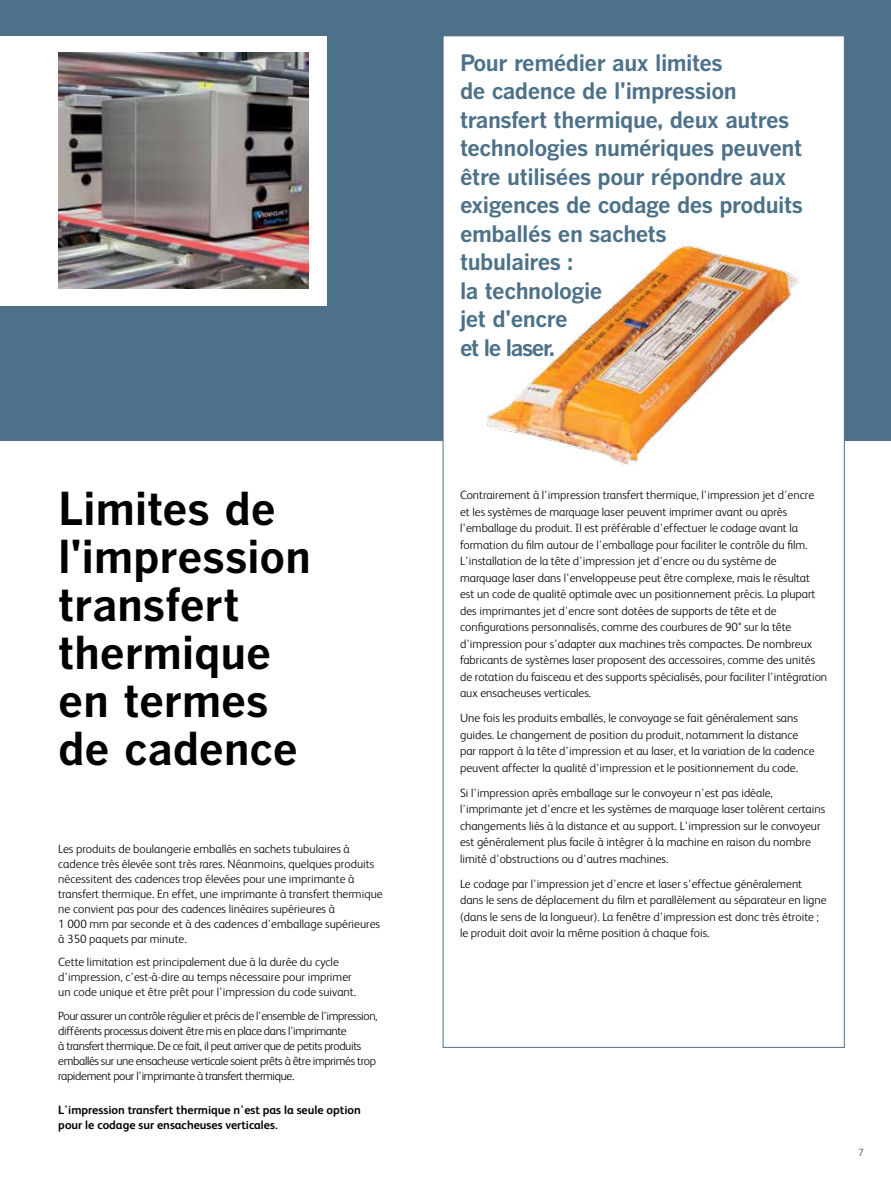
<style>
.page{position:relative;width:891px;height:1188px;background:#fff}
.page>*{position:absolute;margin:0;border:0;box-sizing:border-box;transform-origin:0 0}
.t1{font:45px/48px "Benton Got Bol";letter-spacing:-.01em;color:#000}
.t2{font:22.5px/28.5px "Benton Got Bol";letter-spacing:-.02em;color:#4c7189}
.t3{font:300 12px/16.5px "FS Albert";color:#000}
.t4{font:300 12px/15px "FS Albert";letter-spacing:-.03em;color:#000}
.t5{font:700 12px/15px "FS Albert";color:#000}
.t6{font:300 10.5px "FS Albert";color:#414042}
</style>
<div class="page">
<div style="left:0;top:0;width:891px;height:441px;background:#4c7189"></div>
<div style="left:0;top:36px;width:326px;height:270px;background:#fff"></div>
<div style="left:443px;top:36px;width:402px;height:1012px;background:#fff;border:1px solid #4c7189"></div>
<img style="left:58px;top:53px;width:251px;height:235px">
<img style="left:485px;top:242px;width:314px;height:224px">
<h1 class="t1" style="left:58px;top:483px;width:254px">Limites de l'impression transfert thermique en termes de cadence</h1>
<p class="t3" style="left:58px;top:841px;width:326px;line-height:15px">Les produits de boulangerie emballés en sachets tubulaires à cadence très élevée sont très rares. Néanmoins, quelques produits nécessitent des cadences trop élevées pour une imprimante à transfert thermique. En effet, une imprimante à transfert thermique ne convient pas pour des cadences linéaires supérieures à<br>1 000 mm par seconde et à des cadences d'emballage supérieures à 350 paquets par minute.</p>
<p class="t3" style="left:58px;top:954px;width:299px;line-height:15px">Cette limitation est principalement due à la durée du cycle d'impression, c'est-à-dire au temps nécessaire pour imprimer un code unique et être prêt pour l'impression du code suivant.</p>
<p class="t4" style="left:58px;top:1008px;width:321px">Pour assurer un contrôle régulier et précis de l'ensemble de l'impression, différents processus doivent être mis en place dans l'imprimante<br>à transfert thermique. De ce fait, il peut arriver que de petits produits emballés sur une ensacheuse verticale soient prêts à être imprimés trop rapidement pour l'imprimante à transfert thermique.</p>
<p class="t5" style="left:58px;top:1102px;width:304px">L'impression transfert thermique n'est pas la seule option pour le codage sur ensacheuses verticales.</p>
<p class="t2" style="left:460px;top:48px;width:345px">Pour remédier aux limites<br>de cadence de l'impression transfert thermique, deux autres technologies numériques peuvent être utilisées pour répondre aux exigences de codage des produits emballés en sachets<br>tubulaires :<br>la technologie<br>jet d'encre<br>et le laser.</p>
<p class="t3" style="left:460px;top:487px;width:369px">Contrairement à l'impression transfert thermique, l'impression jet d'encre<br>et les systèmes de marquage laser peuvent imprimer avant ou après l'emballage du produit. Il est préférable d'effectuer le codage avant la formation du film autour de l'emballage pour faciliter le contrôle du film.<br>L'installation de la tête d'impression jet d'encre ou du système de marquage laser dans l'enveloppeuse peut être complexe, mais le résultat est un code de qualité optimale avec un positionnement précis. La plupart des imprimantes jet d'encre sont dotées de supports de tête et de configurations personnalisés, comme des courbures de 90° sur la tête d'impression pour s'adapter aux machines très compactes. De nombreux fabricants de systèmes laser proposent des accessoires, comme des unités de rotation du faisceau et des supports spécialisés, pour faciliter l'intégration aux ensacheuses verticales.</p>
<p class="t3" style="left:460px;top:710px;width:356px">Une fois les produits emballés, le convoyage se fait généralement sans guides. Le changement de position du produit, notamment la distance par rapport à la tête d'impression et au laser, et la variation de la cadence peuvent affecter la qualité d'impression et le positionnement du code.</p>
<p class="t3" style="left:460px;top:784px;width:367px">Si l'impression après emballage sur le convoyeur n'est pas idéale, l'imprimante jet d'encre et les systèmes de marquage laser tolèrent certains changements liés à la distance et au support. L'impression sur le convoyeur est généralement plus facile à intégrer à la machine en raison du nombre limité d'obstructions ou d'autres machines.</p>
<p class="t3" style="left:460px;top:875px;width:368px">Le codage par l'impression jet d'encre et laser s'effectue généralement dans le sens de déplacement du film et parallèlement au séparateur en ligne (dans le sens de la longueur). La fenêtre d'impression est donc très étroite ; le produit doit avoir la même position à chaque fois.</p>
<p class="t6" style="left:858px;top:1147px;width:7px">7</p>
</div>
